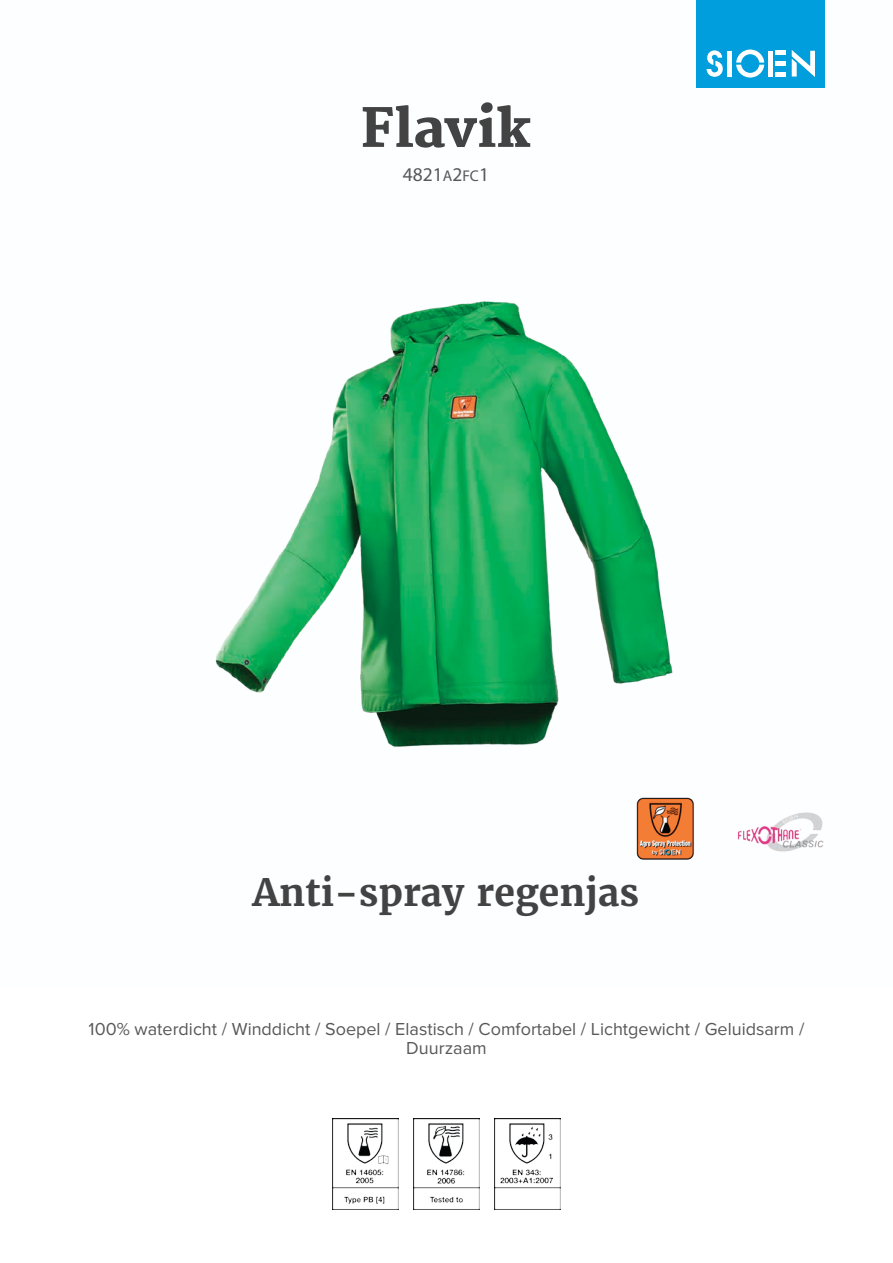
<style>
.page{position:relative;width:893px;height:1263px;background:#fff}
.page>*{position:absolute;margin:0;border:0;box-sizing:border-box;transform-origin:0 0}
.t1{font:800 52.5px "Merriweather";color:#434343}
.t2{font:700 37.5px "Merriweather";color:#434343}
.t3{font:19.5px "Myriad Pro";color:#585858}
.t4{font:18px/19.5px "Proxima Nova";color:#585858;text-align:center}
.s1{font-size:15.6px}
</style>
<div class="page">
<div style="left:697px;top:0;width:128px;height:88px;background:#009edd"></div>
<svg style="left:707px;top:50px;width:16px;height:27px"></svg>
<svg style="left:736px;top:50px;width:28px;height:28px"></svg>
<div style="left:727px;top:51px;width:5px;height:26px;background:#fff"></div>
<div style="left:768px;top:51px;width:5px;height:26px;background:#fff"></div>
<div style="left:775px;top:72px;width:11px;height:5px;background:#fff"></div>
<div style="left:775px;top:61px;width:11px;height:5px;background:#fff"></div>
<hr style="left:775px;top:51px;width:11px;height:4px;background:#fff">
<svg style="left:792px;top:50px;width:23px;height:27px"></svg>
<img style="left:737px;top:812px;width:87px;height:40px">
<img style="left:688px;top:797px;width:6px;height:63px">
<img style="left:332px;top:1118px;width:66px;height:92px">
<img style="left:413px;top:1118px;width:67px;height:92px">
<img style="left:494px;top:1118px;width:67px;height:92px">
<img style="left:215px;top:301px;width:473px;height:559px">
<h1 class="t1" style="left:361px;top:98px;width:172px">Flavik</h1>
<p class="t3" style="left:403px;top:162px;width:88px">4821<span class="s1">A</span>2<span class="s1">FC</span>1</p>
<h2 class="t2" style="left:253px;top:868px;width:388px">Anti-spray regenjas</h2>
<p class="t4" style="left:89px;top:1020px;width:717px">100% waterdicht / Winddicht / Soepel / Elastisch / Comfortabel / Lichtgewicht / Geluidsarm /<br>Duurzaam</p>
</div>
